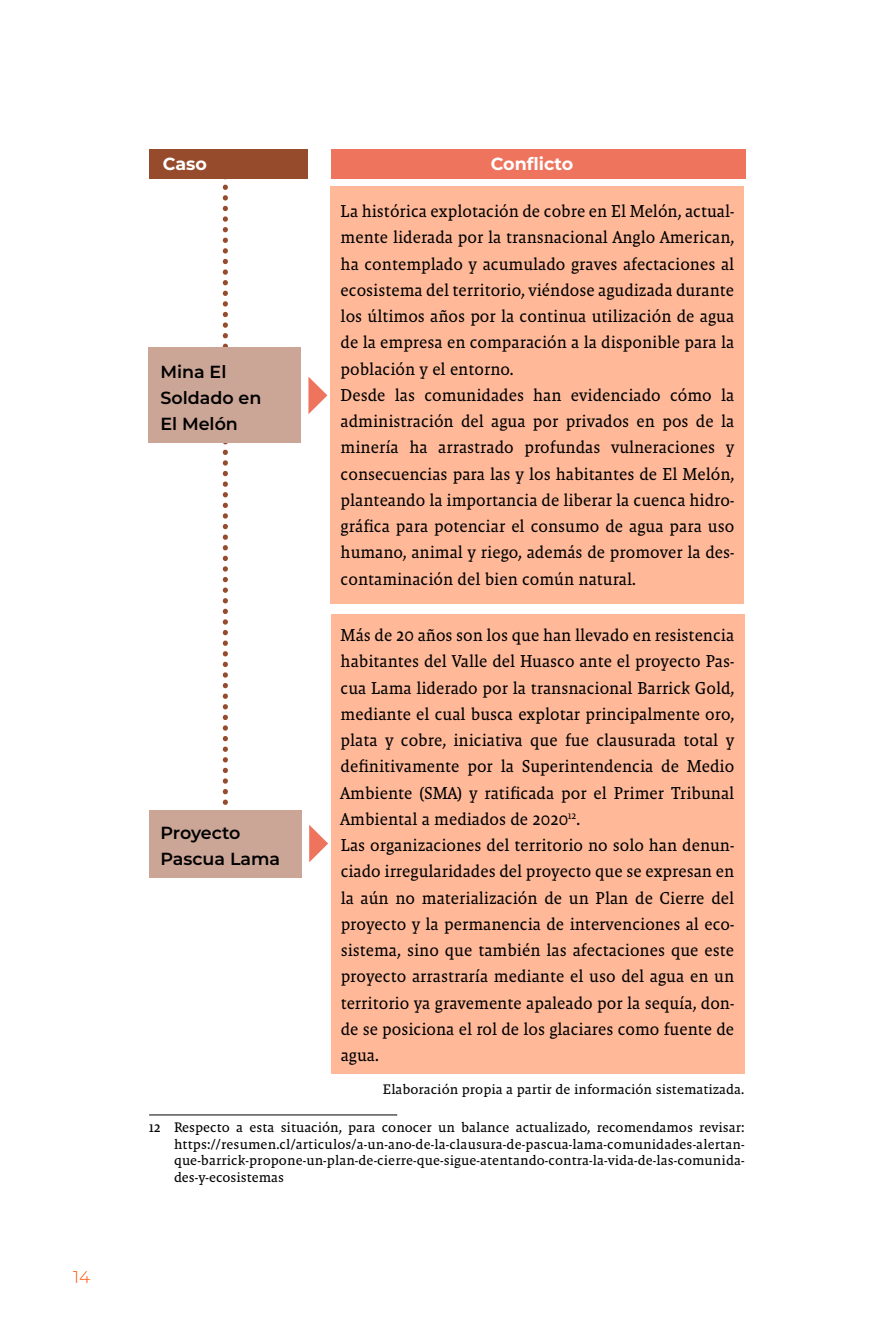
<style>
.page{position:relative;width:893px;height:1340px;background:#fff}
.page>*{position:absolute;margin:0;border:0;box-sizing:border-box;transform-origin:0 0}
.t1{font:17.5px/26.2px "Malaga OT";color:#000;scale:.95 1}
.t2{font:600 17.5px/26.2px "Montserrat";color:#000}
.t3{font:700 17.5px "Montserrat";color:#fff}
.t4{font:300 16.97px "Montserrat";color:#ff5000}
.t5{font:14px/16.8px "Malaga OT";color:#000;text-align:justify}
</style>
<div class="page">
<svg style="left:223px;top:178px;width:5px;height:627px"></svg>
<div style="left:331px;top:149px;width:414px;height:29px;background:#ee745e"></div>
<div style="left:149px;top:149px;width:159px;height:29px;background:#964b2d"></div>
<div style="left:149px;top:810px;width:152px;height:67px;background:#cba596"></div>
<div style="left:331px;top:614px;width:413px;height:459px;background:#ffb999"></div>
<svg style="left:309px;top:825px;width:19px;height:37px"></svg>
<div style="left:148px;top:348px;width:152px;height:95px;background:#cba596"></div>
<div style="left:331px;top:186px;width:413px;height:418px;background:#ffb999"></div>
<svg style="left:308px;top:376px;width:19px;height:38px"></svg>
<hr style="left:149px;top:1114px;width:248px;height:1px;background:#000">
<p class="t4" style="left:73px;top:1265px;width:19px">14</p>
<p class="t3" style="left:163px;top:151px;width:46px">Caso</p>
<p class="t3" style="left:491px;top:151px;width:84px">Conflicto</p>
<p class="t2" style="left:160px;top:357px;width:103px">Mina El<br>Soldado en<br>El Melón</p>
<p class="t1" style="left:341px;top:198px;width:416px">La histórica explotación de cobre en El Melón, actual&shy;mente liderada por la transnacional Anglo American, ha contemplado y acumulado graves afectaciones al ecosistema del territorio, viéndose agudizada durante los últimos años por la continua utilización de agua de la empresa en comparación a la disponible para la población y el entorno.<br>Desde las comunidades han evidenciado cómo la administración del agua por privados en pos de la minería ha arrastrado profundas vulneraciones y consecuencias para las y los habitantes de El Melón, planteando la importancia de liberar la cuenca hidro&shy;gráfica para potenciar el consumo de agua para uso humano, animal y riego, además de promover la des&shy;contaminación del bien común natural.</p>
<p class="t1" style="left:341px;top:622px;width:416px">Más de 20 años son los que han llevado en resistencia habitantes del Valle del Huasco ante el proyecto Pas&shy;cua Lama liderado por la transnacional Barrick Gold, mediante el cual busca explotar principalmente oro, plata y cobre, iniciativa que fue clausurada total y definitivamente por la Superintendencia de Medio Ambiente (SMA) y ratificada por el Primer Tribunal Ambiental a mediados de 2020<sup>12</sup>.<br>Las organizaciones del territorio no solo han denun&shy;ciado irregularidades del proyecto que se expresan en la aún no materialización de un Plan de Cierre del proyecto y la permanencia de intervenciones al eco&shy;sistema, sino que también las afectaciones que este proyecto arrastraría mediante el uso del agua en un territorio ya gravemente apaleado por la sequía, don&shy;de se posiciona el rol de los glaciares como fuente de agua.</p>
<p class="t5" style="left:383px;top:1080px;width:363px">Elaboración propia a partir de información sistematizada.</p>
<p class="t5" style="left:174px;top:1118px;width:572px;text-indent:-25px">12 Respecto a esta situación, para conocer un balance actualizado, recomendamos revisar: https://resumen.cl/articulos/a-un-ano-de-la-clausura-de-pascua-lama-comunidades-alertan&shy;que-barrick-propone-un-plan-de-cierre-que-sigue-atentando-contra-la-vida-de-las-comunida&shy;des-y-ecosistemas</p>
<p class="t2" style="left:160px;top:818px;width:121px">Proyecto<br>Pascua Lama</p>
</div>
